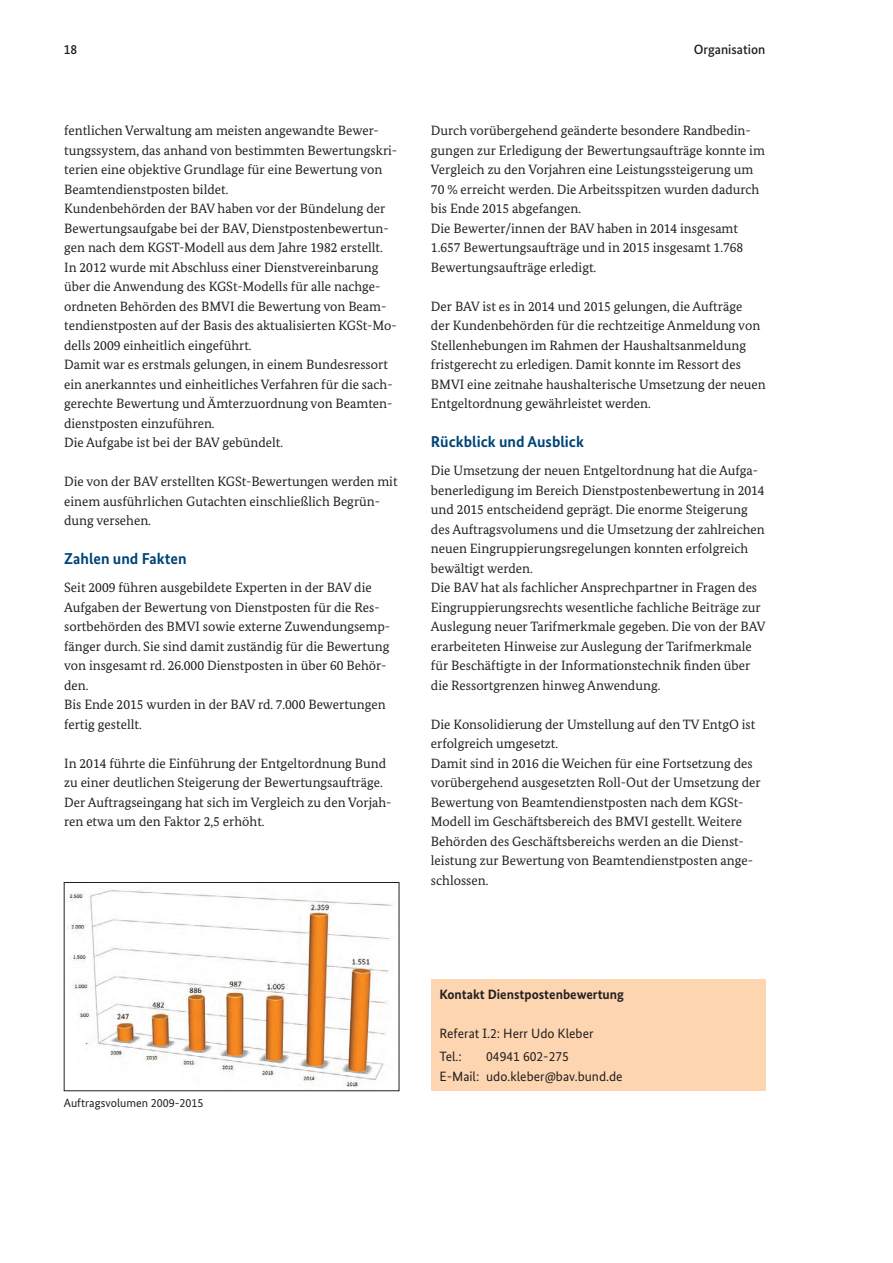
<style>
.page{position:relative;width:893px;height:1263px;background:#fff}
.page>*{position:absolute;margin:0;border:0;box-sizing:border-box;transform-origin:0 0}
.t1{font:700 15.75px "Bundes Sans";color:#004578}
.t2{font:13.5px/19.5px "Bundes Serif";color:#231f20}
.t3{font:13.5px/23.7px "Bundes Sans";color:#231f20}
.t4{font:700 13.5px "Bundes Sans";color:#231f20}
.t5{font:500 13.5px "Bundes Sans";color:#231f20}
.t6{font:12px "Bundes Sans";color:#231f20}
</style>
<div class="page">
<img style="left:68px;top:890px;width:325px;height:197px">
<div style="left:64px;top:882px;width:335px;height:209px;border:1px solid #231f20"></div>
<div style="left:431px;top:979px;width:335px;height:111px;background:#fdd5b0"></div>
<p class="t5" style="left:64px;top:41px;width:15px">18</p>
<p class="t5" style="left:694px;top:41px;width:73px">Organisation</p>
<p class="t2" style="left:64px;top:121px;width:334px">fentlichen Verwaltung am meisten angewandte Bewer&shy;tungssystem, das anhand von bestimmten Bewertungskri&shy;terien eine objektive Grundlage für eine Bewertung von Beamtendienstposten bildet.<br>Kundenbehörden der BAV haben vor der Bündelung der Bewertungsaufgabe bei der BAV, Dienstpostenbewertun&shy;gen nach dem KGST-Modell aus dem Jahre 1982 erstellt.<br>In 2012 wurde mit Abschluss einer Dienstvereinbarung über die Anwendung des KGSt-Modells für alle nachge&shy;ordneten Behörden des BMVI die Bewertung von Beam&shy;tendienstposten auf der Basis des aktualisierten KGSt-Mo&shy;dells 2009 einheitlich eingeführt.<br>Damit war es erstmals gelungen, in einem Bundesressort ein anerkanntes und einheitliches Verfahren für die sach&shy;gerechte Bewertung und Ämterzuordnung von Beamten&shy;dienstposten einzuführen.<br>Die Aufgabe ist bei der BAV gebündelt.</p>
<p class="t2" style="left:64px;top:472px;width:335px">Die von der BAV erstellten KGSt-Bewertungen werden mit einem ausführlichen Gutachten einschließlich Begrün&shy;dung versehen.</p>
<p class="t1" style="left:64px;top:549px;width:124px">Zahlen und Fakten</p>
<p class="t2" style="left:64px;top:578px;width:328px">Seit 2009 führen ausgebildete Experten in der BAV die Aufgaben der Bewertung von Dienstposten für die Res&shy;sortbehörden des BMVI sowie externe Zuwendungsemp&shy;fänger durch. Sie sind damit zuständig für die Bewertung von insgesamt rd. 26.000 Dienstposten in über 60 Behör&shy;den.<br>Bis Ende 2015 wurden in der BAV rd. 7.000 Bewertungen fertig gestellt.</p>
<p class="t2" style="left:64px;top:753px;width:329px">In 2014 führte die Einführung der Entgeltordnung Bund zu einer deutlichen Steigerung der Bewertungsaufträge.<br>Der Auftragseingang hat sich im Vergleich zu den Vorjah&shy;ren etwa um den Faktor 2,5 erhöht.</p>
<p class="t2" style="left:431px;top:121px;width:335px">Durch vorübergehend geänderte besondere Randbedin&shy;gungen zur Erledigung der Bewertungsaufträge konnte im Vergleich zu den Vorjahren eine Leistungssteigerung um 70 % erreicht werden. Die Arbeitsspitzen wurden dadurch bis Ende 2015 abgefangen.<br>Die Bewerter/innen der BAV haben in 2014 insgesamt 1.657 Bewertungsaufträge und in 2015 insgesamt 1.768<br>Bewertungsaufträge erledigt.</p>
<p class="t2" style="left:431px;top:296px;width:336px">Der BAV ist es in 2014 und 2015 gelungen, die Aufträge<br>der Kundenbehörden für die rechtzeitige Anmeldung von Stellenhebungen im Rahmen der Haushaltsanmeldung fristgerecht zu erledigen. Damit konnte im Ressort des BMVI eine zeitnahe haushalterische Umsetzung der neuen Entgeltordnung gewährleistet werden.</p>
<p class="t1" style="left:431px;top:432px;width:155px">Rückblick und Ausblick</p>
<p class="t2" style="left:431px;top:461px;width:336px">Die Umsetzung der neuen Entgeltordnung hat die Aufga&shy;benerledigung im Bereich Dienstpostenbewertung in 2014 und 2015 entscheidend geprägt. Die enorme Steigerung des Auftragsvolumens und die Umsetzung der zahlreichen neuen Eingruppierungsregelungen konnten erfolgreich bewältigt werden.<br>Die BAV hat als fachlicher Ansprechpartner in Fragen des Eingruppierungsrechts wesentliche fachliche Beiträge zur Auslegung neuer Tarifmerkmale gegeben. Die von der BAV erarbeiteten Hinweise zur Auslegung der Tarifmerkmale für Beschäftigte in der Informationstechnik finden über die Ressortgrenzen hinweg Anwendung.</p>
<p class="t2" style="left:431px;top:714px;width:331px">Die Konsolidierung der Umstellung auf den TV EntgO ist erfolgreich umgesetzt.<br>Damit sind in 2016 die Weichen für eine Fortsetzung des vorübergehend ausgesetzten Roll-Out der Umsetzung der Bewertung von Beamtendienstposten nach dem KGSt-Modell im Geschäftsbereich des BMVI gestellt. Weitere Behörden des Geschäftsbereichs werden an die Dienst&shy;leistung zur Bewertung von Beamtendienstposten ange&shy;schlossen.</p>
<p class="t6" style="left:64px;top:1096px;width:141px">Auftragsvolumen 2009-2015</p>
<p class="t4" style="left:439px;top:986px;width:186px">Kontakt Dienstpostenbewertung</p>
<p class="t3" style="left:439px;top:1021px;width:156px">Referat I.2: Herr Udo Kleber<br>Tel.:</p>
<p class="t3" style="left:439px;top:1047px;width:185px;line-height:19.5px;text-align:center">04941 602-275<br>E-Mail: udo.kleber@bav.bund.de</p>
</div>
